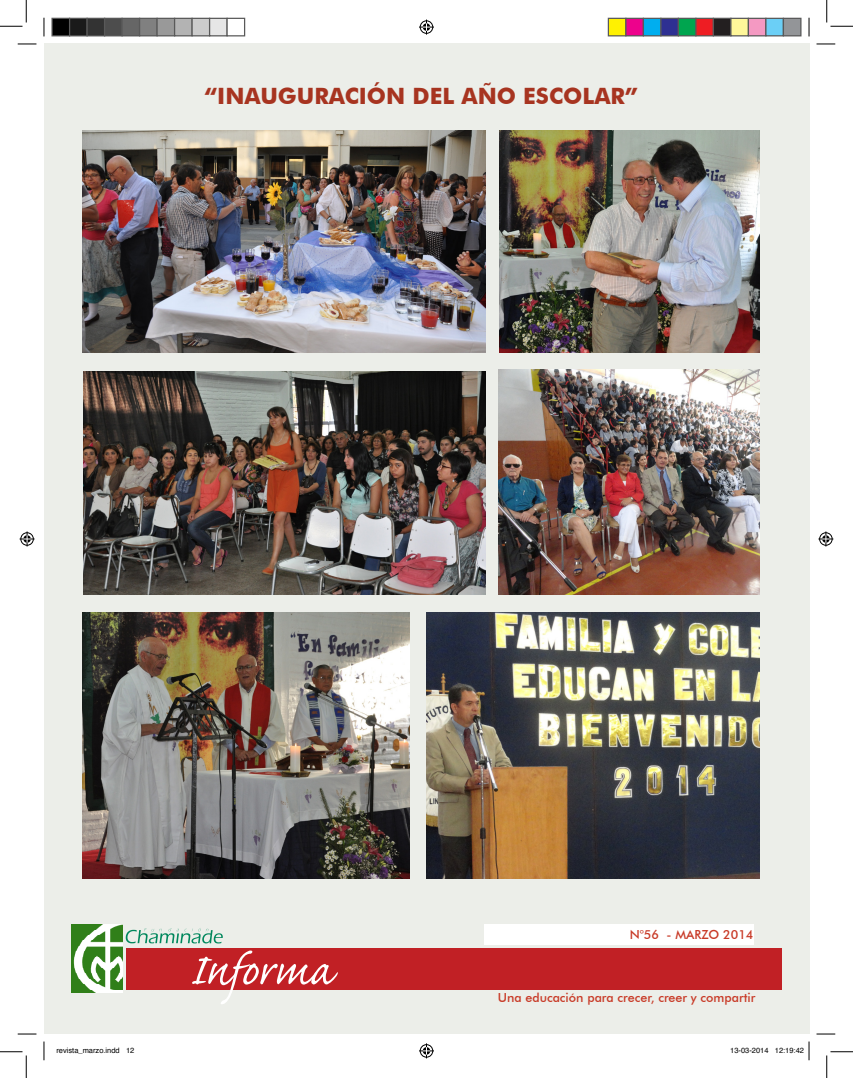
<style>
.page{position:relative;width:853px;height:1078px;background:#fff}
.page>*{position:absolute;margin:0;border:0;box-sizing:border-box;transform-origin:0 0}
.t1{font:700 22.5px "Futura BT";color:#a73420}
.t2{font:500 12.5px "Futura BT";color:#c83a27}
.t3{font:7.5px "Helvetica";color:#000}
</style>
<div class="page">
<div style="left:45px;top:44px;width:765px;height:990px;background:#eceee9"></div>
<div style="left:127px;top:948px;width:655px;height:41px;background:#c12025"></div>
<img style="left:71px;top:924px;width:51px;height:68px">
<svg style="left:126px;top:928px;width:97px;height:15px"></svg>
<div style="left:484px;top:924px;width:269px;height:21px;background:#fff"></div>
<svg style="left:192px;top:950px;width:146px;height:54px"></svg>
<img style="left:426px;top:613px;width:333px;height:266px">
<img style="left:499px;top:369px;width:260px;height:225px">
<img style="left:83px;top:613px;width:327px;height:266px">
<img style="left:84px;top:371px;width:401px;height:223px">
<img style="left:500px;top:131px;width:259px;height:221px">
<img style="left:83px;top:131px;width:402px;height:221px">
<svg style="left:18px;top:43px;width:18px;height:2px"></svg>
<svg style="left:816px;top:43px;width:19px;height:2px"></svg>
<svg style="left:18px;top:1033px;width:18px;height:2px"></svg>
<svg style="left:816px;top:1033px;width:19px;height:2px"></svg>
<svg style="left:43px;top:18px;width:2px;height:18px"></svg>
<svg style="left:43px;top:1041px;width:2px;height:19px"></svg>
<svg style="left:808px;top:18px;width:2px;height:18px"></svg>
<svg style="left:0;top:0;width:27px;height:27px"></svg>
<svg style="left:0;top:1051px;width:27px;height:27px"></svg>
<svg style="left:826px;top:0;width:27px;height:27px"></svg>
<svg style="left:826px;top:1051px;width:27px;height:27px"></svg>
<svg style="left:419px;top:20px;width:15px;height:15px"></svg>
<svg style="left:419px;top:1043px;width:15px;height:15px"></svg>
<svg style="left:20px;top:531px;width:15px;height:15px"></svg>
<svg style="left:818px;top:531px;width:15px;height:15px"></svg>
<div style="left:52px;top:18px;width:18px;height:18px;background:#000"></div>
<div style="left:51px;top:18px;width:19px;height:18px;border:1px solid #595959"></div>
<div style="left:70px;top:18px;width:17px;height:18px;background:#1a1a1a"></div>
<div style="left:69px;top:18px;width:19px;height:18px;border:1px solid #595959"></div>
<div style="left:87px;top:18px;width:18px;height:18px;background:#333"></div>
<div style="left:86px;top:18px;width:19px;height:18px;border:1px solid #595959"></div>
<div style="left:105px;top:18px;width:17px;height:18px;background:#4d4d4d"></div>
<div style="left:104px;top:18px;width:19px;height:18px;border:1px solid #595959"></div>
<div style="left:122px;top:18px;width:18px;height:18px;background:#666"></div>
<div style="left:121px;top:18px;width:19px;height:18px;border:1px solid #595959"></div>
<div style="left:140px;top:18px;width:17px;height:18px;background:#808080"></div>
<div style="left:139px;top:18px;width:19px;height:18px;border:1px solid #595959"></div>
<div style="left:157px;top:18px;width:18px;height:18px;background:#999"></div>
<div style="left:156px;top:18px;width:19px;height:18px;border:1px solid #595959"></div>
<div style="left:175px;top:18px;width:17px;height:18px;background:#b3b3b3"></div>
<div style="left:174px;top:18px;width:19px;height:18px;border:1px solid #595959"></div>
<div style="left:192px;top:18px;width:18px;height:18px;background:#ccc"></div>
<div style="left:191px;top:18px;width:19px;height:18px;border:1px solid #595959"></div>
<div style="left:210px;top:18px;width:17px;height:18px;background:#e6e6e6"></div>
<div style="left:209px;top:18px;width:19px;height:18px;border:1px solid #595959"></div>
<div style="left:226px;top:18px;width:19px;height:18px;border:1px solid #595959"></div>
<div style="left:608px;top:18px;width:18px;height:18px;background:#fff101"></div>
<div style="left:608px;top:18px;width:18px;height:18px;border:1px solid #595959"></div>
<div style="left:626px;top:18px;width:17px;height:18px;background:#ed028c"></div>
<div style="left:625px;top:18px;width:19px;height:18px;border:1px solid #595959"></div>
<div style="left:643px;top:18px;width:18px;height:18px;background:#00aeef"></div>
<div style="left:643px;top:18px;width:18px;height:18px;border:1px solid #595959"></div>
<div style="left:661px;top:18px;width:17px;height:18px;background:#2e3092"></div>
<div style="left:660px;top:18px;width:19px;height:18px;border:1px solid #595959"></div>
<div style="left:678px;top:18px;width:18px;height:18px;background:#00a54f"></div>
<div style="left:678px;top:18px;width:18px;height:18px;border:1px solid #595959"></div>
<div style="left:696px;top:18px;width:17px;height:18px;background:#ee1d23"></div>
<div style="left:695px;top:18px;width:19px;height:18px;border:1px solid #595959"></div>
<div style="left:713px;top:18px;width:18px;height:18px;background:#231f20"></div>
<div style="left:713px;top:18px;width:18px;height:18px;border:1px solid #595959"></div>
<div style="left:731px;top:18px;width:17px;height:18px;background:#fff79a"></div>
<div style="left:730px;top:18px;width:19px;height:18px;border:1px solid #595959"></div>
<div style="left:748px;top:18px;width:18px;height:18px;background:#f499c2"></div>
<div style="left:748px;top:18px;width:18px;height:18px;border:1px solid #595959"></div>
<div style="left:766px;top:18px;width:17px;height:18px;background:#6bcff6"></div>
<div style="left:765px;top:18px;width:19px;height:18px;border:1px solid #595959"></div>
<div style="left:783px;top:18px;width:18px;height:18px;background:#939598"></div>
<div style="left:783px;top:18px;width:18px;height:18px;border:1px solid #595959"></div>
<svg style="left:808px;top:1041px;width:2px;height:19px"></svg>
<h1 class="t1" style="left:205px;top:82px;width:435px">“INAUGURACIÓN DEL AÑO ESCOLAR”</h1>
<p class="t2" style="left:630px;top:927px;width:125px">N°56 - MARZO 2014</p>
<p class="t2" style="left:498px;top:990px;width:259px">Una educación para crecer, creer y compartir</p>
<p class="t3" style="left:56px;top:1045px;width:79px">revista_marzo.indd 12</p>
<p class="t3" style="left:730px;top:1045px;width:75px">13-03-2014 12:19:42</p>
</div>
